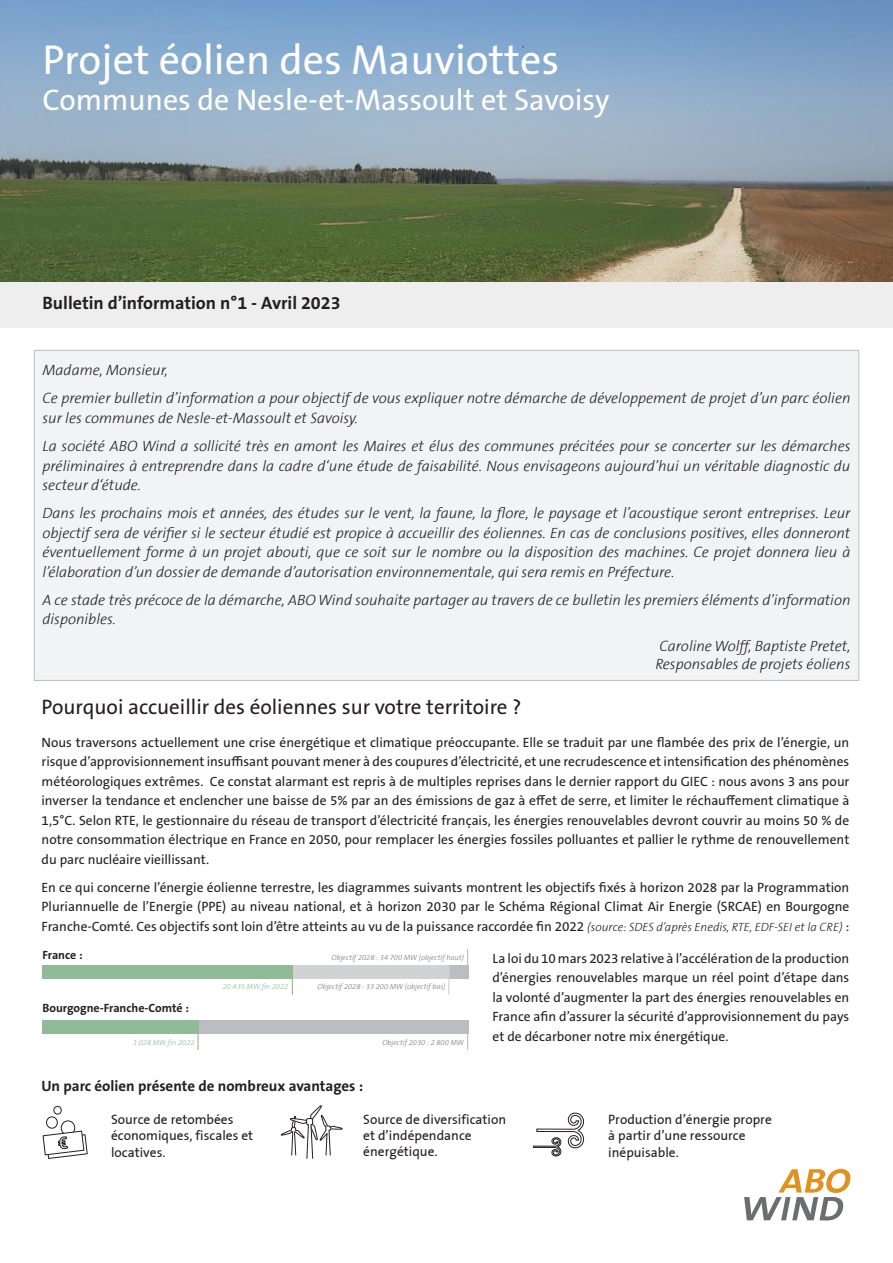
<style>
.page{position:relative;width:893px;height:1263px;background:#fff}
.page>*{position:absolute;margin:0;border:0;box-sizing:border-box;transform-origin:0 0}
.t1{font:42px "The Sans B W5 Plain";color:#fff}
.t2{font:30px "The Sans B W5 Plain";color:#fff}
.t3{font:21px "The Sans B W5 Plain";color:#231f20}
.t4{font:700 18px "The Sans B W7";color:#231f20}
.t5{font:italic 300 15px/19.5px "The Sans B3";color:#231f20}
.t6{font:700 15px "The Sans B W7";color:#231f20}
.t7{font:13.5px/19.5px "The Sans B W5 Plain";color:#231f20;text-align:justify}
.t8{font:13.5px/16.2px "The Sans Plain";color:#231f20}
.t9{font:700 12px "The Sans B W7";color:#242021}
.t10{font:700 12px "The Sans B W7";letter-spacing:-.005em;color:#231f20}
.t11{font:italic 300 7.5px "The Sans B3";color:#787878}
.t12{font:italic 300 7.5px "The Sans B3";color:#8fbb96}
.s1{font-family:"The Sans B3";font-weight:300;font-style:italic;font-size:12px}
.s2{color:#231f20}
</style>
<div class="page">
<div style="left:43px;top:965px;width:425px;height:14px;background:#bcbdc0"></div>
<div style="left:43px;top:965px;width:406px;height:14px;background:#d1d2d4"></div>
<div style="left:34px;top:350px;width:825px;height:331px;background:#f2f3f4;border:1px solid #bcbdc0"></div>
<div style="left:0;top:281px;width:893px;height:46px;background:#eeeeef"></div>
<img style="left:0;top:0;width:893px;height:281px">
<svg style="left:744px;top:1169px;width:106px;height:51px"></svg>
<div style="left:61px;top:1121px;width:14px;height:14px;border:1px solid #231f20;border-radius:50%"></div>
<div style="left:46px;top:1117px;width:12px;height:11px;border:1px solid #231f20;border-radius:50%"></div>
<div style="left:54px;top:1106px;width:7px;height:8px;border:1px solid #231f20;border-radius:50%"></div>
<svg style="left:43px;top:1131px;width:45px;height:28px"></svg>
<svg style="left:533px;top:1112px;width:52px;height:45px"></svg>
<svg style="left:281px;top:1105px;width:62px;height:54px"></svg>
<div style="left:43px;top:965px;width:250px;height:14px;background:#8fbb96"></div>
<hr style="left:292px;top:965px;width:1px;height:30px;background:#8fbb96">
<hr style="left:467px;top:949px;width:1px;height:30px;background:#bcbdc0">
<div style="left:43px;top:1020px;width:425px;height:14px;background:#bcbdc0"></div>
<div style="left:43px;top:1020px;width:156px;height:14px;background:#8fbb96"></div>
<hr style="left:197px;top:1020px;width:2px;height:30px;background:#8fbb96">
<hr style="left:448px;top:965px;width:1px;height:30px;background:#d1d2d4">
<hr style="left:467px;top:1020px;width:1px;height:30px;background:#bcbdc0">
<p class="t1" style="left:43px;top:32px;width:518px">Projet éolien des Mauviottes</p>
<p class="t2" style="left:43px;top:80px;width:569px">Communes de Nesle-et-Massoult et Savoisy</p>
<p class="t4" style="left:43px;top:291px;width:300px">Bulletin d’information n°1 - Avril 2023</p>
<p class="t5" style="left:43px;top:361px;width:127px">Madame, Monsieur,</p>
<p class="t5" style="left:43px;top:389px;width:809px">Ce premier bulletin d’information a pour objectif de vous expliquer notre démarche de développement de projet d’un parc éolien sur les communes de Nesle-et-Massoult et Savoisy.</p>
<p class="t5" style="left:43px;top:437px;width:809px;text-align:justify">La société ABO Wind a sollicité très en amont les Maires et élus des communes précitées pour se concerter sur les démarches préliminaires à entreprendre dans la cadre d‘une étude de faisabilité. Nous envisageons aujourd’hui un véritable diagnostic du secteur d‘étude.</p>
<p class="t5" style="left:43px;top:504px;width:809px;text-align:justify">Dans les prochains mois et années, des études sur le vent, la faune, la flore, le paysage et l’acoustique seront entreprises. Leur objectif sera de vérifier si le secteur étudié est propice à accueillir des éoliennes. En cas de conclusions positives, elles donneront éventuellement forme à un projet abouti, que ce soit sur le nombre ou la disposition des machines. Ce projet donnera lieu à l’élaboration d’un dossier de demande d’autorisation environnementale, qui sera remis en Préfecture.</p>
<p class="t5" style="left:43px;top:590px;width:809px">A ce stade très précoce de la démarche, ABO Wind souhaite partager au travers de ce bulletin les premiers éléments d’information disponibles.</p>
<p class="t5" style="left:655px;top:637px;width:197px;line-height:18px">Caroline Wolff, Baptiste Pretet,<br>Responsables de projets éoliens</p>
<p class="t3" style="left:42px;top:694px;width:481px">Pourquoi accueillir des éoliennes sur votre territoire ?</p>
<p class="t7" style="left:42px;top:732px;width:809px">Nous traversons actuellement une crise énergétique et climatique préoccupante. Elle se traduit par une flambée des prix de l’énergie, un risque d’approvisionnement insuffisant pouvant mener à des coupures d’électricité, et une recrudescence et intensification des phénomènes météorologiques extrêmes. Ce constat alarmant est repris à de multiples reprises dans le dernier rapport du GIEC : nous avons 3 ans pour inverser la tendance et enclencher une baisse de 5% par an des émissions de gaz à effet de serre, et limiter le réchauffement climatique à 1,5°C. Selon RTE, le gestionnaire du réseau de transport d’électricité français, les énergies renouvelables devront couvrir au moins 50 % de notre consommation électrique en France en 2050, pour remplacer les énergies fossiles polluantes et pallier le rythme de renouvellement du parc nucléaire vieillissant.</p>
<p class="t7" style="left:42px;top:877px;width:809px">En ce qui concerne l’énergie éolienne terrestre, les diagrammes suivants montrent les objectifs fixés à horizon 2028 par la Programmation Pluriannuelle de l’Energie (PPE) au niveau national, et à horizon 2030 par le Schéma Régional Climat Air Energie (SRCAE) en Bourgogne Franche-Comté. Ces objectifs sont loin d’être atteints au vu de la puissance raccordée fin 2022 <span class="s1">(source: SDES d’après Enedis, RTE, EDF-SEI et la CRE)</span> :</p>
<p class="t7" style="left:492px;top:949px;width:358px">La loi du 10 mars 2023 relative à l’accélération de la production d’énergies renouvelables marque un réel point d’étape dans la volonté d’augmenter la part des énergies renouvelables en France afin d’assurer la sécurité d’approvisionnement du pays et de décarboner notre mix énergétique.</p>
<p class="t6" style="left:41px;top:1076px;width:323px">Un parc éolien présente de nombreux avantages :</p>
<p class="t8" style="left:111px;top:1111px;width:144px">Source de retombées économiques, fiscales et locatives.</p>
<p class="t8" style="left:608px;top:1111px;width:165px">Production d’énergie propre à partir d’une ressource inépuisable.</p>
<p class="t10" style="left:43px;top:947px;width:42px">France :</p>
<p class="t11" style="left:331px;top:954px;width:134px">Objectif 2028 : 34 700 MW (objectif haut)</p>
<p class="t12" style="left:223px;top:983px;width:67px">20 435 MW fin 2022</p>
<p class="t9" style="left:43px;top:1000px;width:148px">Bourgogne-Franche-Comté <span class="s2">:</span></p>
<p class="t11" style="left:382px;top:1039px;width:83px">Objectif 2030 : 2 800 MW</p>
<p class="t11" style="left:317px;top:983px;width:129px">Objectif 2028 : 33 200 MW (objectif bas)</p>
<p class="t12" style="left:133px;top:1039px;width:63px">1 028 MW fin 2022</p>
<p class="t8" style="left:363px;top:1111px;width:144px">Source de diversification et d’indépendance énergétique.</p>
</div>
